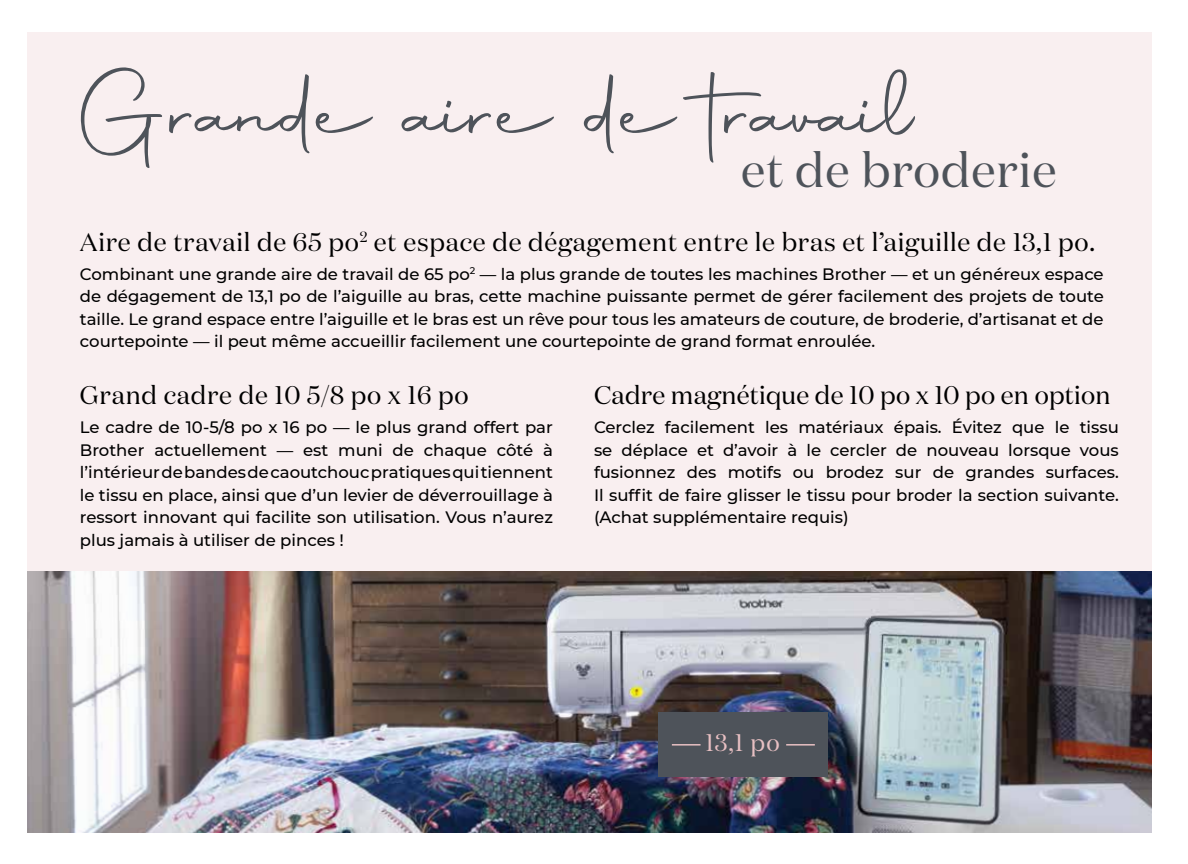
<style>
.page{position:relative;width:1188px;height:864px;background:#fff}
.page>*{position:absolute;margin:0;border:0;box-sizing:border-box;transform-origin:0 0}
.t1{font:97.5px "Autography";letter-spacing:.01em;color:#4e535a}
.t2{font:48px "Domaine Disp";letter-spacing:.02em;color:#4e535a}
.t3{font:25.5px "Domaine Disp";letter-spacing:.03em;color:#000}
.t4{font:25.5px "Domaine Disp";letter-spacing:.01em;color:#000}
.t5{font:24px "Domaine Disp";color:#e8c0c3}
.t6{font:500 16.5px/22.5px "Montserrat";color:#000;text-align:justify}
</style>
<div class="page">
<div style="left:27px;top:32px;width:1124px;height:801px;background:#f9eff0"></div>
<img style="left:27px;top:571px;width:1124px;height:262px">
<div style="left:658px;top:712px;width:169px;height:64px;background:#4e535a"></div>
<hr style="left:786px;top:744px;width:29px;height:2px;background:#e8c0c3">
<hr style="left:672px;top:744px;width:29px;height:2px;background:#e8c0c3">
<h1 class="t1" style="left:78px;top:50px;width:836px">Grande aire de travail</h1>
<h2 class="t2" style="left:741px;top:140px;width:317px">et de broderie</h2>
<h3 class="t3" style="left:80px;top:226px;width:1017px">Aire de travail de 65 po<sup>2</sup> et espace de dégagement entre le bras et l’aiguille de 13,1 po.</h3>
<p class="t6" style="left:80px;top:262px;width:1025px">Combinant une grande aire de travail de 65 po<sup>2</sup> — la plus grande de toutes les machines Brother — et un généreux espace de dégagement de 13,1 po de l’aiguille au bras, cette machine puissante permet de gérer facilement des projets de toute taille. Le grand espace entre l’aiguille et le bras est un rêve pour tous les amateurs de couture, de broderie, d’artisanat et de courtepointe — il peut même accueillir facilement une courtepointe de grand format enroulée.</p>
<h3 class="t3" style="left:80px;top:379px;width:390px">Grand cadre de 10 5/8 po x 16 po</h3>
<p class="t6" style="left:80px;top:416px;width:475px">Le cadre de 10-5/8 po x 16 po — le plus grand offert par Brother actuellement — est muni de chaque côté à l’intérieur de bandes de caoutchouc pratiques qui tiennent le tissu en place, ainsi que d’un levier de déverrouillage à ressort innovant qui facilite son utilisation. Vous n’aurez plus jamais à utiliser de pinces !</p>
<h3 class="t4" style="left:594px;top:379px;width:518px">Cadre magnétique de 10 po x 10 po en option</h3>
<p class="t6" style="left:594px;top:416px;width:526px">Cerclez facilement les matériaux épais. Évitez que le tissu se déplace et d’avoir à le cercler de nouveau lorsque vous fusionnez des motifs ou brodez sur de grandes surfaces.<br>Il suffit de faire glisser le tissu pour broder la section suivante. (Achat supplémentaire requis)</p>
<h3 class="t5" style="left:705px;top:728px;width:76px">13,1 po</h3>
</div>
